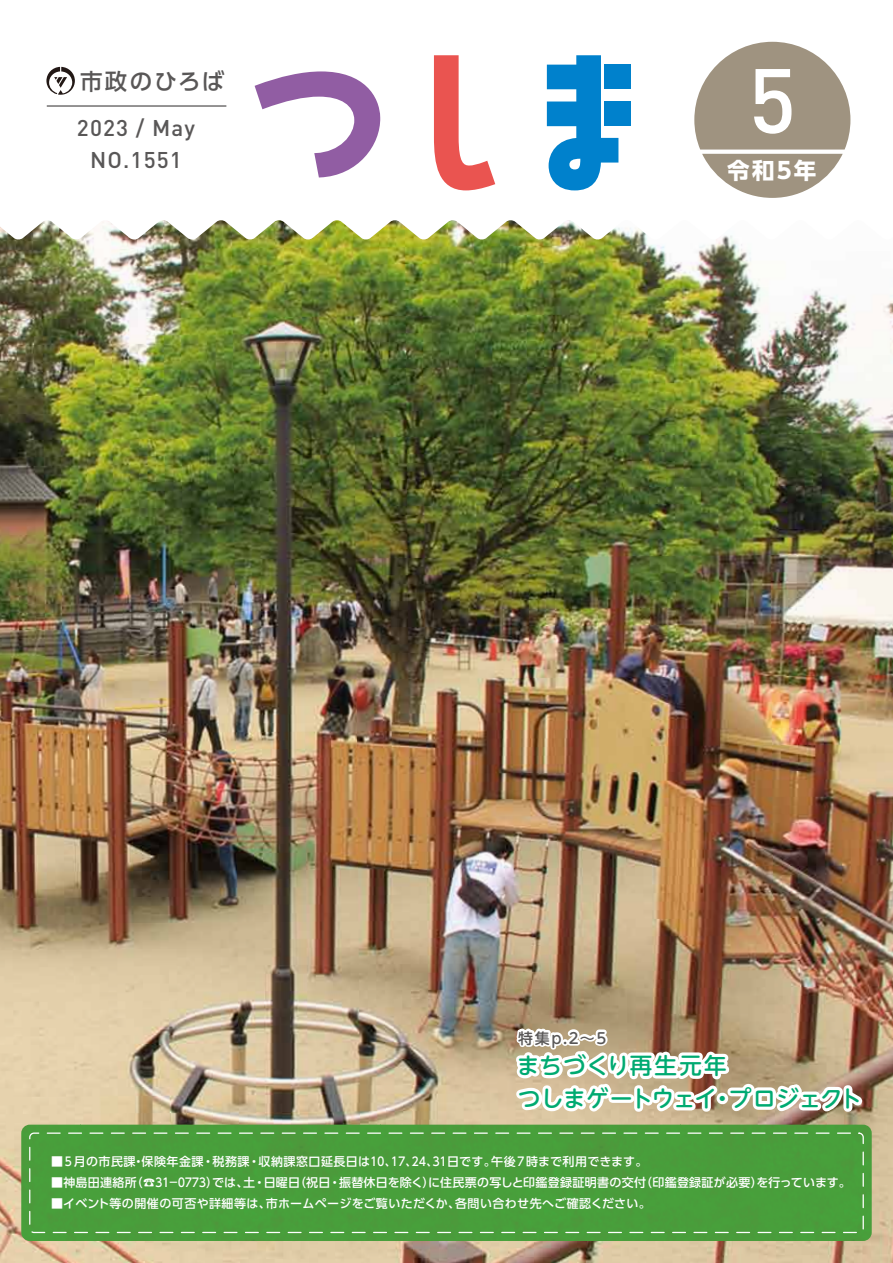
<style>
.page{position:relative;width:893px;height:1263px;background:#fff}
.page>*{position:absolute;margin:0;border:0;box-sizing:border-box;transform-origin:0 0}
.t1{font:500 90px "DIN";color:#fff}
.t2{font:500 22.5px/33px "UD Shin M Go Pro";letter-spacing:.005em;color:#00aa71}
.t3{font:500 22.5px/32px "DIN";letter-spacing:.05em;color:#595757;text-align:center}
.t4{font:500 22.5px "UD Shin Go Pro";letter-spacing:.095em;color:#595757}
.t5{font:700 22.5px "UD Shin Go Pro";color:#fff}
.t6{font:500 15px "UD Shin M Go Pro";color:#595757}
.t7{font:500 12px "UD Shin Go Pro";letter-spacing:.025em;color:#fff}
</style>
<div class="page">
<img style="left:0;top:220px;width:893px;height:1043px">
<div style="left:21px;top:1125px;width:851px;height:116px;background:#499e3b;border-radius:9px"></div>
<div style="left:29px;top:1132px;width:835px;height:101px;border:1px dashed #fff;border-radius:4px"></div>
<img style="left:513px;top:914px;width:353px;height:201px">
<svg style="left:46px;top:67px;width:29px;height:28px"></svg>
<hr style="left:47px;top:105px;width:179px;height:2px;background:#595757">
<svg style="left:694px;top:42px;width:156px;height:156px"></svg>
<svg style="left:434px;top:55px;width:61px;height:135px"></svg>
<svg style="left:547px;top:55px;width:71px;height:135px"></svg>
<div style="left:604px;top:102px;width:26px;height:24px;background:#0081cc"></div>
<div style="left:604px;top:65px;width:26px;height:24px;background:#0081cc"></div>
<svg style="left:255px;top:71px;width:126px;height:106px"></svg>
<h2 class="t4" style="left:80px;top:63px;width:146px">市政のひろば</h2>
<h2 class="t3" style="left:77px;top:111px;width:120px">2023 / May<br>NO.1551</h2>
<h1 class="t1" style="left:748px;top:43px;width:49px">5</h1>
<h2 class="t5" style="left:727px;top:152px;width:91px">令和5年</h2>
<p class="t6" style="left:518px;top:1025px;width:89px">特集p.2～5</p>
<h2 class="t2" style="left:517px;top:1048px;width:347px">まちづくり再生元年<br>つしまゲートウェイ・プロジェクト</h2>
<p class="t7" style="left:51px;top:1152px;width:598px">■5月の市民課・保険年金課・税務課・収納課窓口延長日は１０、１７、２４、３１日です。午後７時まで利用できます。</p>
<p class="t7" style="left:51px;top:1173px;width:801px">■神島田連絡所（☎３１－０７７３）では、土・日曜日（祝日・振替休日を除く）に住民票の写しと印鑑登録証明書の交付（印鑑登録証が必要）を行っています。</p>
<p class="t7" style="left:51px;top:1194px;width:601px">■イベント等の開催の可否や詳細等は、市ホームページをご覧いただくか、各問い合わせ先へご確認ください。</p>
</div>
